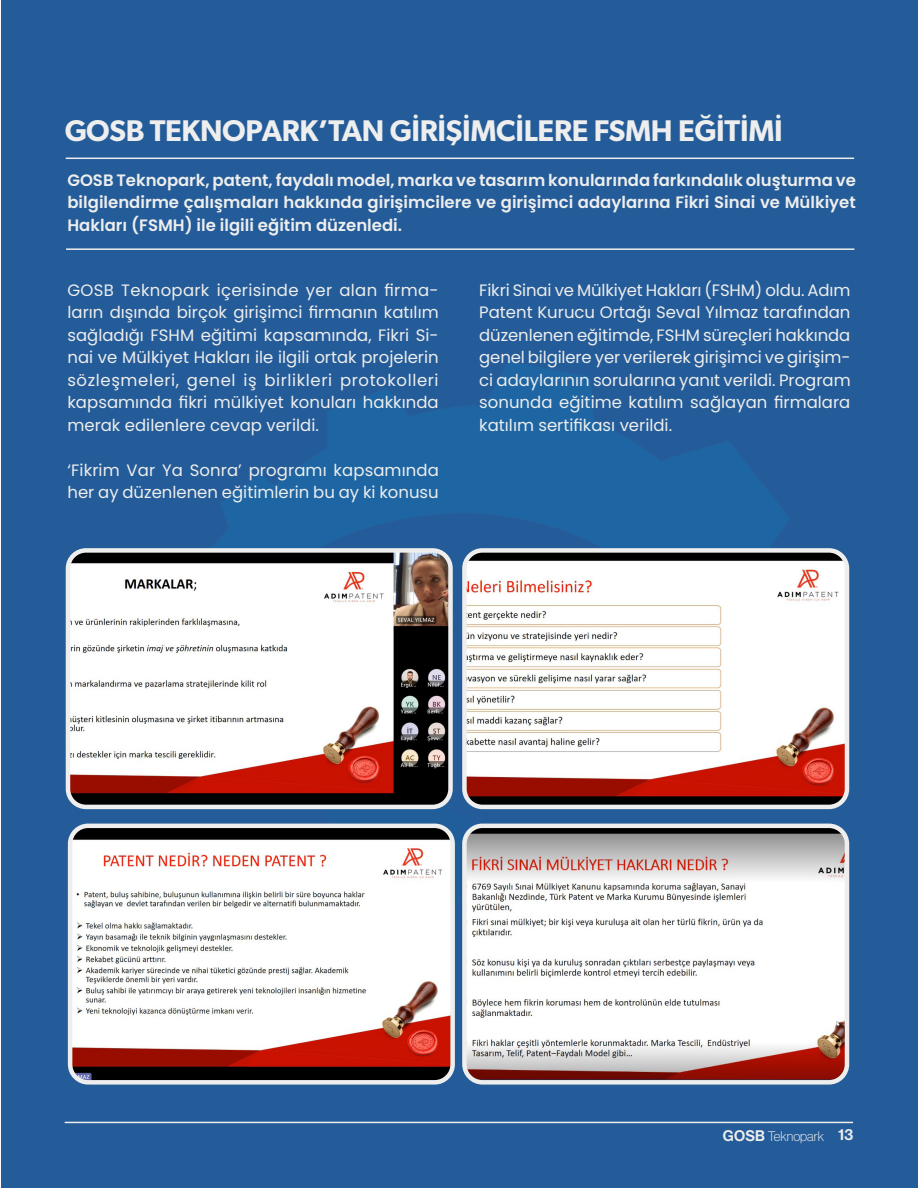
<style>
.page{position:relative;width:918px;height:1188px;background:#fff}
.page>*{position:absolute;margin:0;border:0;box-sizing:border-box;transform-origin:0 0}
.Headline__Left{font:600 30px "Gibson";letter-spacing:-.01em;color:#edeeed}
.t1{font:16.5px/22.5px "Poppins";color:#edeeed;text-align:justify}
.t2{font:600 16.5px/22.5px "Poppins";color:#edeeed;text-align:justify}
.t3{font:13.5px "N Haas Grotesk DS Pro 35 X Lt";color:#edeeed}
.s1{font-family:"N Haas Grotesk DS Pro 65 Md";font-size:15px}
</style>
<div class="page">
<div style="left:1px;top:0;width:917px;height:1188px;background:#245b99"></div>
<hr style="left:66px;top:158px;width:788px;height:1px;background:#edeeed">
<hr style="left:66px;top:248px;width:788px;height:2px;background:#edeeed">
<hr style="left:65px;top:1122px;width:788px;height:1px;background:#edeeed">
<img style="left:71px;top:553px;width:377px;height:251px">
<div style="left:66px;top:548px;width:387px;height:261px;border:4px solid #edeeed;border-radius:18px"></div>
<img style="left:467px;top:553px;width:377px;height:251px">
<div style="left:462px;top:548px;width:387px;height:261px;border:4px solid #edeeed;border-radius:18px"></div>
<img style="left:467px;top:829px;width:377px;height:251px">
<div style="left:462px;top:824px;width:387px;height:261px;border:4px solid #edeeed;border-radius:18px"></div>
<img style="left:73px;top:829px;width:377px;height:251px">
<div style="left:68px;top:824px;width:387px;height:261px;border:4px solid #edeeed;border-radius:18px"></div>
<p class="Headline__Left" style="left:65px;top:113px;width:720px">GOSB TEKNOPARK’TAN GİRİŞİMCİLERE FSMH EĞİTİMİ</p>
<p class="t2" style="left:67px;top:169px;width:790px">GOSB Teknopark, patent, faydalı model, marka ve tasarım konularında farkındalık oluşturma ve bilgilendirme çalışmaları hakkında girişimcilere ve girişimci adaylarına Fikri Sinai ve Mülkiyet Hakları (FSMH) ile ilgili eğitim düzenledi.</p>
<p class="t1" style="left:67px;top:279px;width:373px">GOSB Teknopark içerisinde yer alan firma&shy;ların dışında birçok girişimci firmanın katılım sağladığı FSHM eğitimi kapsamında, Fikri Si&shy;nai ve Mülkiyet Hakları ile ilgili ortak projelerin sözleşmeleri, genel iş birlikleri protokolleri kapsamında fikri mülkiyet konuları hakkında merak edilenlere cevap verildi.</p>
<p class="t1" style="left:67px;top:459px;width:373px">‘Fikrim Var Ya Sonra’ programı kapsamında her ay düzenlenen eğitimlerin bu ay ki konusu</p>
<p class="t1" style="left:479px;top:279px;width:373px">Fikri Sinai ve Mülkiyet Hakları (FSHM) oldu. Adım Patent Kurucu Ortağı Seval Yılmaz tarafından düzenlenen eğitimde, FSHM süreçleri hakkında genel bilgilere yer verilerek girişimci ve girişim&shy;ci adaylarının sorularına yanıt verildi. Program sonunda eğitime katılım sağlayan firmalara katılım sertifikası verildi.</p>
<p class="t3" style="left:723px;top:1129px;width:132px"><span class="s1">GOSB</span> Teknopark <span class="s1">13</span></p>
</div>
